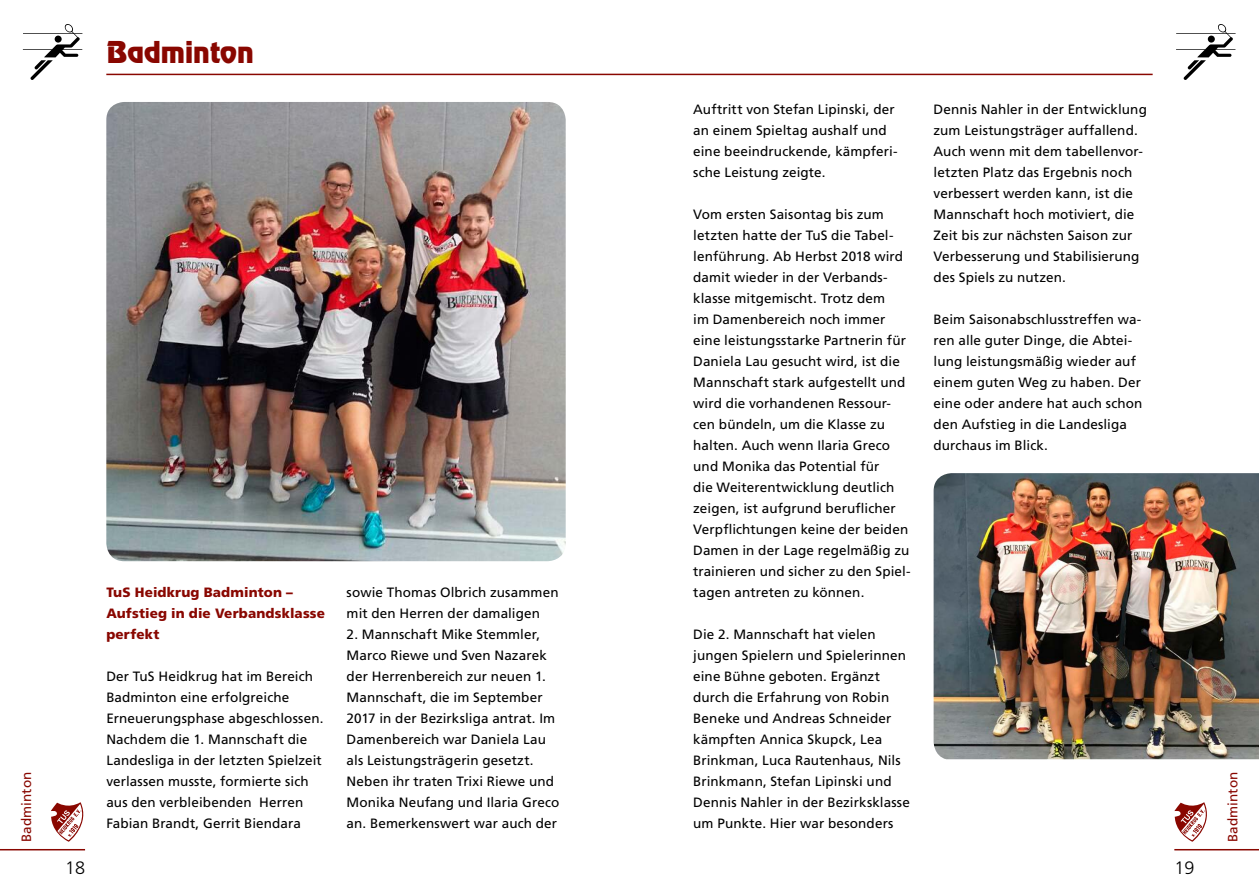
<style>
.page{position:relative;width:1259px;height:893px;background:#fff}
.page>*{position:absolute;margin:0;border:0;box-sizing:border-box;transform-origin:0 0}
.t1{font:27px "Revue Std";color:#890700}
.t2{font:300 18px "Frutiger LT Std";color:#000}
.t3{font:13.5px/21px "Frutiger LT Std";letter-spacing:.005em;color:#000}
.t4{font:900 13.5px/21px "Frutiger LT Std";letter-spacing:.01em;color:#890700}
.t5{font:13.5px "Frutiger LT Std";letter-spacing:.005em;color:#890700}
</style>
<div class="page">
<hr style="left:0;top:849px;width:85px;height:1px;background:#890700">
<hr style="left:1174px;top:849px;width:85px;height:1px;background:#890700">
<hr style="left:106px;top:74px;width:1046px;height:1px;background:#890700">
<svg style="left:1174px;top:802px;width:33px;height:40px"></svg>
<svg style="left:51px;top:802px;width:33px;height:40px"></svg>
<svg style="left:1176px;top:24px;width:59px;height:56px"></svg>
<svg style="left:23px;top:24px;width:59px;height:56px"></svg>
<img style="left:106px;top:102px;width:460px;height:459px">
<img style="left:933px;top:473px;width:326px;height:286px">
<h1 class="t1" style="left:106px;top:34px;width:149px">Badminton</h1>
<p class="t3" style="left:693px;top:98px;width:206px">Auftritt von Stefan Lipinski, der an einem Spieltag aushalf und eine beeindruckende, kämpferi&shy;sche Leistung zeigte.</p>
<p class="t3" style="left:693px;top:203px;width:219px">Vom ersten Saisontag bis zum letzten hatte der TuS die Tabel&shy;lenführung. Ab Herbst 2018 wird damit wieder in der Verbands&shy;klasse mitgemischt. Trotz dem<br>im Damenbereich noch immer eine leistungsstarke Partnerin für<br>Daniela Lau gesucht wird, ist die<br>Mannschaft stark aufgestellt und wird die vorhandenen Ressour&shy;cen bündeln, um die Klasse zu halten. Auch wenn Ilaria Greco und Monika das Potential für<br>die Weiterentwicklung deutlich zeigen, ist aufgrund beruflicher<br>Verpflichtungen keine der beiden<br>Damen in der Lage regelmäßig zu trainieren und sicher zu den Spiel&shy;tagen antreten zu können.</p>
<p class="t3" style="left:693px;top:624px;width:218px">Die 2. Mannschaft hat vielen jungen Spielern und Spielerinnen eine Bühne geboten. Ergänzt durch die Erfahrung von Robin<br>Beneke und Andreas Schneider kämpften Annica Skupck, Lea<br>Brinkman, Luca Rautenhaus, Nils<br>Brinkmann, Stefan Lipinski und<br>Dennis Nahler in der Bezirksklasse um Punkte. Hier war besonders</p>
<p class="t3" style="left:933px;top:98px;width:215px">Dennis Nahler in der Entwicklung zum Leistungsträger auffallend.<br>Auch wenn mit dem tabellenvor&shy;letzten Platz das Ergebnis noch verbessert werden kann, ist die<br>Mannschaft hoch motiviert, die<br>Zeit bis zur nächsten Saison zur<br>Verbesserung und Stabilisierung des Spiels zu nutzen.</p>
<p class="t3" style="left:933px;top:309px;width:210px">Beim Saisonabschlusstreffen wa&shy;ren alle guter Dinge, die Abtei&shy;lung leistungsmäßig wieder auf einem guten Weg zu haben. Der eine oder andere hat auch schon den Aufstieg in die Landesliga durchaus im Blick.</p>
<p class="t4" style="left:106px;top:581px;width:220px">TuS Heidkrug Badminton –<br>Aufstieg in die Verbandsklasse perfekt</p>
<p class="t3" style="left:106px;top:665px;width:219px">Der TuS Heidkrug hat im Bereich<br>Badminton eine erfolgreiche<br>Erneuerungsphase abgeschlossen.<br>Nachdem die 1. Mannschaft die<br>Landesliga in der letzten Spielzeit verlassen musste, formierte sich aus den verbleibenden Herren<br>Fabian Brandt, Gerrit Biendara</p>
<p class="t3" style="left:347px;top:582px;width:213px">sowie Thomas Olbrich zusammen mit den Herren der damaligen</p>
<p class="t3" style="left:347px;top:624px;width:214px">2. Mannschaft Mike Stemmler,<br>Marco Riewe und Sven Nazarek der Herrenbereich zur neuen 1.<br>Mannschaft, die im September<br>2017 in der Bezirksliga antrat. Im<br>Damenbereich war Daniela Lau als Leistungsträgerin gesetzt.<br>Neben ihr traten Trixi Riewe und<br>Monika Neufang und Ilaria Greco an. Bemerkenswert war auch der</p>
<p class="t5" style="left:18px;top:842px;width:72px;rotate:-90deg">Badminton</p>
<p class="t5" style="left:1225px;top:842px;width:72px;rotate:-90deg">Badminton</p>
<h2 class="t2" style="left:65px;top:858px;width:22px">18</h2>
<h2 class="t2" style="left:1174px;top:858px;width:22px">19</h2>
</div>
